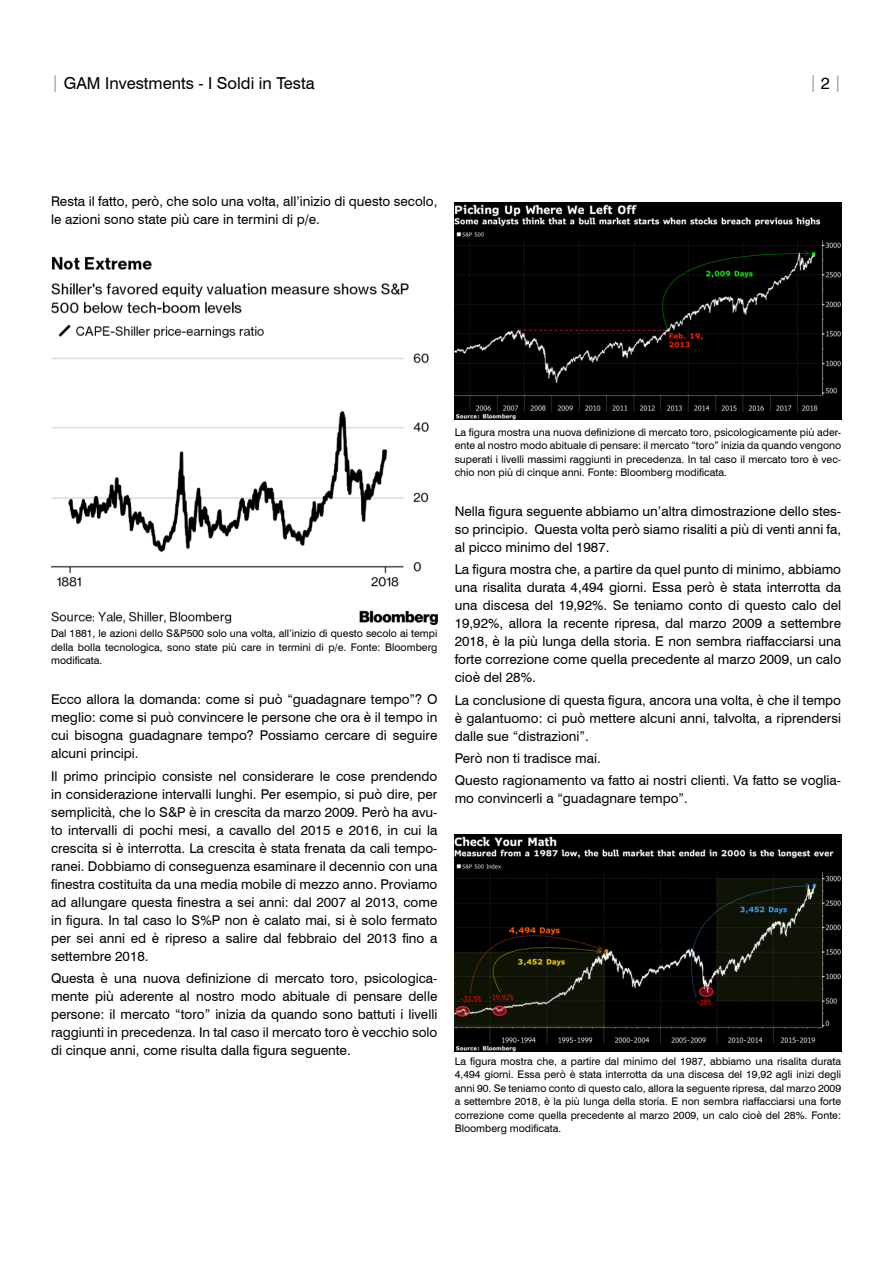
<style>
.page{position:relative;width:893px;height:1263px;background:#fff}
.page>*{position:absolute;margin:0;border:0;box-sizing:border-box;transform-origin:0 0}
.t1{font:16.5px "Swiss 721 BT";color:#000}
.t2{font:16.5px "Swiss 721 BT";color:#a69887}
.DISCLAIMER{font:13.5px/18px "Swiss 721 BT";color:#000;text-align:justify}
.DISCLAIMER-2{font:10.5px/13.5px "Swiss 721 BT";color:#000;text-align:justify}
.s1{color:#a69887}
.s2{color:#000}
</style>
<div class="page">
<img style="left:51px;top:256px;width:386px;height:368px">
<img style="left:455px;top:202px;width:386px;height:218px">
<img style="left:455px;top:834px;width:386px;height:217px">
<p class="t1" style="left:51px;top:73px;width:265px"><span class="s1">|</span> GAM Investments - I Soldi in Testa</p>
<p class="t2" style="left:809px;top:72px;width:34px">| <span class="s2">2</span> |</p>
<p class="DISCLAIMER" style="left:51px;top:192px;width:388px">Resta il fatto, però, che solo una volta, all’inizio di questo secolo, le azioni sono state più care in termini di p/e.</p>
<p class="DISCLAIMER-2" style="left:51px;top:627px;width:388px">Dal 1881, le azioni dello S&amp;P500 solo una volta, all’inizio di questo secolo ai tempi della bolla tecnologica, sono state più care in termini di p/e. Fonte: Bloomberg modificata.</p>
<p class="DISCLAIMER" style="left:51px;top:690px;width:388px">Ecco allora la domanda: come si può “guadagnare tempo”? O meglio: come si può convincere le persone che ora è il tempo in cui bisogna guadagnare tempo? Possiamo cercare di seguire alcuni principi.</p>
<p class="DISCLAIMER" style="left:51px;top:767px;width:388px">Il primo principio consiste nel considerare le cose prendendo in considerazione intervalli lunghi. Per esempio, si può dire, per semplicità, che lo S&amp;P è in crescita da marzo 2009. Però ha avu&shy;to intervalli di pochi mesi, a cavallo del 2015 e 2016, in cui la crescita si è interrotta. La crescita è stata frenata da cali tempo&shy;ranei. Dobbiamo di conseguenza esaminare il decennio con una finestra costituita da una media mobile di mezzo anno. Proviamo ad allungare questa finestra a sei anni: dal 2007 al 2013, come in figura. In tal caso lo S%P non è calato mai, si è solo fermato per sei anni ed è ripreso a salire dal febbraio del 2013 fino a settembre 2018.</p>
<p class="DISCLAIMER" style="left:51px;top:969px;width:388px">Questa è una nuova definizione di mercato toro, psicologica&shy;mente più aderente al nostro modo abituale di pensare delle persone: il mercato “toro” inizia da quando sono battuti i livelli raggiunti in precedenza. In tal caso il mercato toro è vecchio solo di cinque anni, come risulta dalla figura seguente.</p>
<p class="DISCLAIMER-2" style="left:455px;top:425px;width:388px">La figura mostra una nuova definizione di mercato toro, psicologicamente più ader&shy;ente al nostro modo abituale di pensare: il mercato “toro” inizia da quando vengono superati i livelli massimi raggiunti in precedenza. In tal caso il mercato toro è vec&shy;chio non più di cinque anni. Fonte: Bloomberg modificata.</p>
<p class="DISCLAIMER" style="left:455px;top:502px;width:388px">Nella figura seguente abbiamo un’altra dimostrazione dello stes&shy;so principio. Questa volta però siamo risaliti a più di venti anni fa, al picco minimo del 1987.</p>
<p class="DISCLAIMER" style="left:455px;top:560px;width:388px">La figura mostra che, a partire da quel punto di minimo, abbiamo una risalita durata 4,494 giorni. Essa però è stata interrotta da una discesa del 19,92%. Se teniamo conto di questo calo del 19,92%, allora la recente ripresa, dal marzo 2009 a settembre 2018, è la più lunga della storia. E non sembra riaffacciarsi una forte correzione come quella precedente al marzo 2009, un calo cioè del 28%.</p>
<p class="DISCLAIMER" style="left:455px;top:691px;width:388px">La conclusione di questa figura, ancora una volta, è che il tempo è galantuomo: ci può mettere alcuni anni, talvolta, a riprendersi dalle sue “distrazioni”.</p>
<p class="DISCLAIMER" style="left:455px;top:749px;width:148px">Però non ti tradisce mai.</p>
<p class="DISCLAIMER" style="left:455px;top:771px;width:388px">Questo ragionamento va fatto ai nostri clienti. Va fatto se voglia&shy;mo convincerli a “guadagnare tempo”.</p>
<p class="DISCLAIMER-2" style="left:455px;top:1054px;width:388px">La figura mostra che, a partire dal minimo del 1987, abbiamo una risalita durata 4,494 giorni. Essa però è stata interrotta da una discesa del 19,92 agli inizi degli anni 90. Se teniamo conto di questo calo, allora la seguente ripresa, dal marzo 2009 a settembre 2018, è la più lunga della storia. E non sembra riaffacciarsi una forte correzione come quella precedente al marzo 2009, un calo cioè del 28%. Fonte:<br>Bloomberg modificata.</p>
</div>
